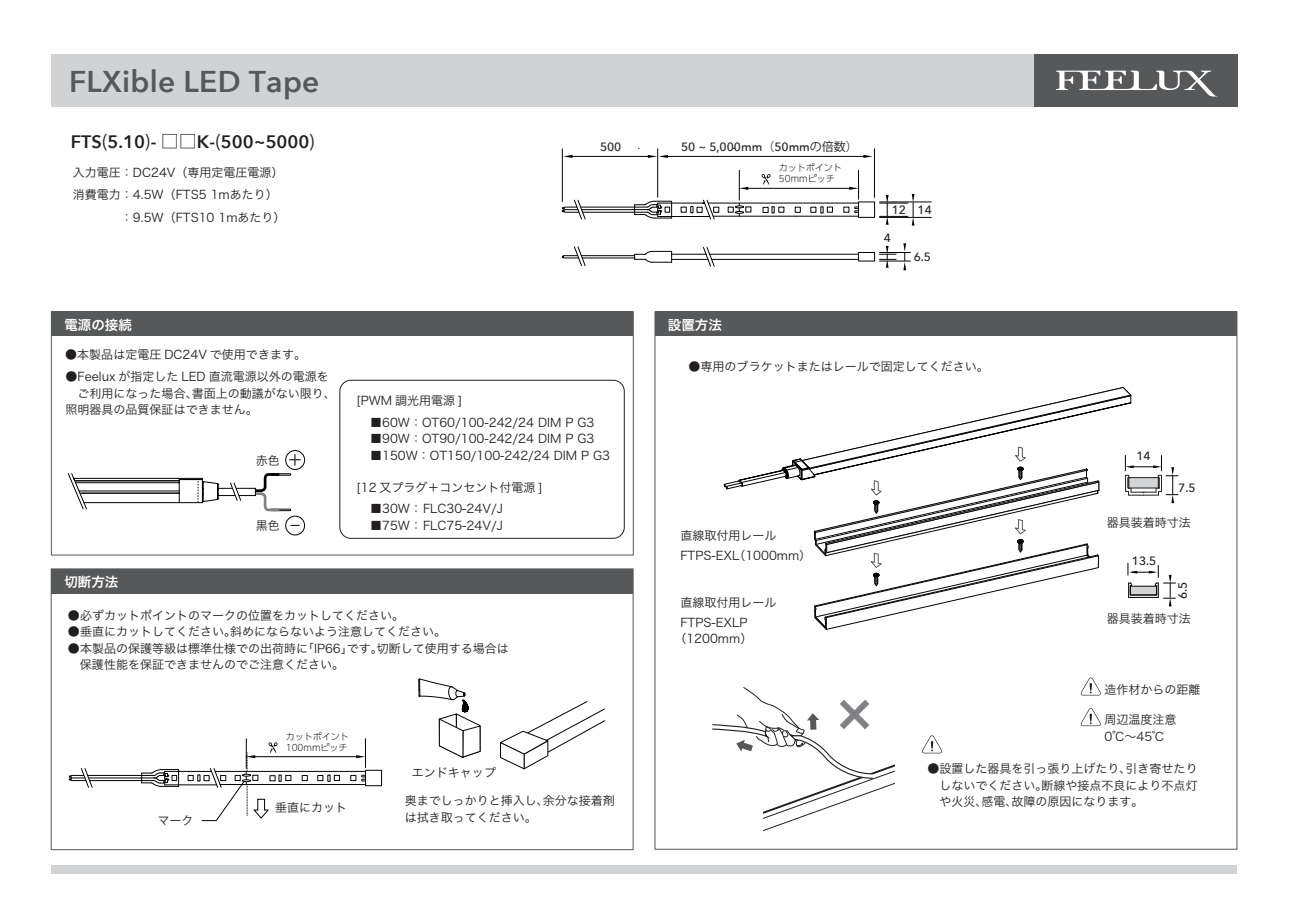
<style>
.page{position:relative;width:1289px;height:919px;background:#fff}
.page>*{position:absolute;margin:0;border:0;box-sizing:border-box;transform-origin:0 0}
.t1{font:600 30px "Avenir Next";letter-spacing:.01em;color:#57585a}
.t2{font:600 18px "Avenir Next";color:#231f20}
.t3{font:13.5px "Hira Kaku Pro W6";color:#fff}
.t4{font:12px/16.5px "Hira Kaku Pro W3";color:#231f20}
.t5{font:500 12px "Avenir Next";color:#231f20}
.t6{font:500 12px "Avenir Next";color:#211814}
.t7{font:300 9px/10.8px "UD Shin Go Pr 6 N";color:#231f20}
.s1{font-family:"Koz Go Pr 6 N";font-weight:400}
.s2{font-size:16.5px}
</style>
<div class="page">
<div style="left:1033px;top:54px;width:204px;height:53px;background:#57585a"></div>
<div style="left:52px;top:54px;width:981px;height:53px;background:#d1d2d4"></div>
<div style="left:52px;top:864px;width:1185px;height:9px;background:#d1d2d4"></div>
<svg style="left:1056px;top:71px;width:160px;height:25px"></svg>
<div style="left:52px;top:312px;width:581px;height:24px;background:#57585a"></div>
<div style="left:655px;top:312px;width:581px;height:24px;background:#57585a"></div>
<div style="left:52px;top:569px;width:581px;height:24px;background:#57585a"></div>
<div style="left:51px;top:568px;width:582px;height:282px;border:1px solid #57585a"></div>
<svg style="left:1080px;top:677px;width:20px;height:18px"></svg>
<svg style="left:1080px;top:708px;width:20px;height:18px"></svg>
<svg style="left:712px;top:687px;width:230px;height:145px"></svg>
<svg style="left:418px;top:678px;width:62px;height:80px"></svg>
<svg style="left:500px;top:701px;width:105px;height:68px"></svg>
<hr style="left:253px;top:756px;width:104px;height:1px;background:#030303">
<hr style="left:220px;top:784px;width:82px;height:1px;background:#030303">
<hr style="left:179px;top:771px;width:32px;height:1px;background:#030303">
<hr style="left:215px;top:771px;width:150px;height:1px;background:#030303">
<hr style="left:179px;top:784px;width:37px;height:1px;background:#030303">
<svg style="left:302px;top:738px;width:80px;height:48px"></svg>
<hr style="left:88px;top:775px;width:54px;height:1px;background:#030303">
<hr style="left:89px;top:777px;width:65px;height:1px;background:#030303">
<hr style="left:90px;top:780px;width:64px;height:1px;background:#030303">
<svg style="left:141px;top:769px;width:38px;height:18px"></svg>
<svg style="left:69px;top:768px;width:24px;height:19px"></svg>
<svg style="left:188px;top:738px;width:103px;height:82px"></svg>
<div style="left:51px;top:311px;width:582px;height:244px;border:1px solid #57585a"></div>
<svg style="left:68px;top:473px;width:151px;height:36px"></svg>
<div style="left:270px;top:473px;width:21px;height:2px;border:1px solid #030303"></div>
<div style="left:270px;top:509px;width:21px;height:2px;border:1px solid #030303"></div>
<hr style="left:218px;top:488px;width:37px;height:1px;background:#030303">
<hr style="left:218px;top:495px;width:37px;height:1px;background:#030303">
<svg style="left:253px;top:473px;width:29px;height:39px"></svg>
<svg style="left:230px;top:482px;width:11px;height:18px"></svg>
<div style="left:285px;top:450px;width:20px;height:19px;border:1px solid #030303;border-radius:50%"></div>
<div style="left:285px;top:516px;width:20px;height:19px;border:1px solid #030303;border-radius:50%"></div>
<div style="left:339px;top:380px;width:285px;height:158px;border:1px solid #231f20;border-radius:11px"></div>
<hr style="left:570px;top:156px;width:78px;height:1px;background:#030303">
<svg style="left:563px;top:155px;width:9px;height:3px"></svg>
<hr style="left:666px;top:156px;width:198px;height:1px;background:#030303">
<svg style="left:648px;top:155px;width:20px;height:3px"></svg>
<hr style="left:746px;top:188px;width:104px;height:1px;background:#030303">
<hr style="left:879px;top:202px;width:52px;height:1px;background:#030303">
<hr style="left:879px;top:217px;width:52px;height:1px;background:#030303">
<hr style="left:879px;top:252px;width:31px;height:1px;background:#030303">
<hr style="left:879px;top:261px;width:31px;height:1px;background:#030303">
<svg style="left:879px;top:246px;width:17px;height:22px"></svg>
<svg style="left:903px;top:243px;width:3px;height:27px"></svg>
<hr style="left:713px;top:216px;width:82px;height:1px;background:#030303">
<hr style="left:671px;top:203px;width:33px;height:1px;background:#030303">
<hr style="left:708px;top:203px;width:150px;height:1px;background:#030303">
<hr style="left:671px;top:216px;width:38px;height:1px;background:#030303">
<svg style="left:762px;top:206px;width:22px;height:7px"></svg>
<hr style="left:582px;top:258px;width:52px;height:1px;background:#030303">
<hr style="left:581px;top:255px;width:53px;height:1px;background:#030303">
<hr style="left:671px;top:259px;width:37px;height:1px;background:#030303">
<hr style="left:671px;top:254px;width:35px;height:1px;background:#030303">
<hr style="left:711px;top:259px;width:147px;height:1px;background:#030303">
<div style="left:858px;top:252px;width:16px;height:9px;border:1px solid #030303"></div>
<hr style="left:709px;top:254px;width:149px;height:1px;background:#030303">
<svg style="left:728px;top:170px;width:23px;height:46px"></svg>
<svg style="left:794px;top:170px;width:120px;height:55px"></svg>
<hr style="left:657px;top:148px;width:1px;height:50px;background:#030303">
<svg style="left:863px;top:155px;width:11px;height:7px"></svg>
<hr style="left:562px;top:148px;width:1px;height:54px;background:#030303">
<hr style="left:580px;top:207px;width:54px;height:1px;background:#030303">
<hr style="left:581px;top:209px;width:66px;height:1px;background:#030303">
<hr style="left:582px;top:212px;width:65px;height:1px;background:#030303">
<svg style="left:634px;top:201px;width:38px;height:18px"></svg>
<svg style="left:634px;top:251px;width:38px;height:12px"></svg>
<hr style="left:874px;top:148px;width:1px;height:50px;background:#030303">
<svg style="left:761px;top:174px;width:9px;height:11px"></svg>
<svg style="left:681px;top:200px;width:38px;height:19px"></svg>
<svg style="left:562px;top:200px;width:23px;height:19px"></svg>
<svg style="left:562px;top:246px;width:23px;height:20px"></svg>
<svg style="left:703px;top:247px;width:11px;height:20px"></svg>
<svg style="left:723px;top:387px;width:455px;height:243px"></svg>
<div style="left:1128px;top:477px;width:30px;height:11px;background:#d3d4d5;border:1px solid #231f20"></div>
<h1 class="t1" style="left:69px;top:55px;width:252px">FLXible LED Tape</h1>
<h2 class="t2" style="left:71px;top:126px;width:246px">FTS<span class="s1">(</span>5.10<span class="s1">)</span>- <span class="s1">□□</span>K-<span class="s1">(</span>500~5000<span class="s1">)</span></h2>
<p class="t4" style="left:73px;top:160px;width:214px;line-height:22.5px">入力電圧：DC24V（専用定電圧電源）消費電力：4.5W（FTS5 1mあたり）　　　　：9.5W（FTS10 1mあたり）</p>
<p class="t5" style="left:600px;top:137px;width:23px">500</p>
<p class="t5" style="left:681px;top:137px;width:178px">50 ~ 5,000mm<span class="s1">（</span>50mm<span class="s1">の倍数）</span></p>
<p class="t7" style="left:778px;top:162px;width:64px">カットポイント<br>50mmピッチ</p>
<p class="t3" style="left:64px;top:312px;width:69px">電源の接続</p>
<p class="t3" style="left:668px;top:312px;width:55px">設置方法</p>
<p class="t5" style="left:891px;top:200px;width:42px">12 14</p>
<p class="t5" style="left:913px;top:247px;width:19px">6.5</p>
<p class="t5" style="left:883px;top:227px;width:9px">4</p>
<p class="t4" style="left:65px;top:345px;width:242px">●本製品は定電圧 DC24V で使用できます。</p>
<p class="t4" style="left:66px;top:368px;width:272px">●Feelux が指定した LED 直流電源以外の電源を　ご利用になった場合、書面上の動議がない限り、照明器具の品質保証はできません。</p>
<p class="t4" style="left:256px;top:451px;width:49px">赤色<span class="s2">＋</span></p>
<p class="t4" style="left:256px;top:516px;width:46px">黒色 <span class="s2">-</span></p>
<p class="t4" style="left:356px;top:391px;width:107px">[PWM 調光用電源 ]</p>
<p class="t4" style="left:370px;top:413px;width:226px">■60W：OT60/100-242/24 DIM P G3</p>
<p class="t4" style="left:370px;top:429px;width:226px">■90W：OT90/100-242/24 DIM P G3</p>
<p class="t4" style="left:370px;top:446px;width:241px">■150W：OT150/100-242/24 DIM P G3</p>
<p class="t4" style="left:356px;top:478px;width:188px">[12 又プラグ＋コンセント付電源 ]</p>
<p class="t4" style="left:370px;top:499px;width:134px">■30W： FLC30-24V/J</p>
<p class="t4" style="left:370px;top:516px;width:134px">■75W： FLC75-24V/J</p>
<p class="t3" style="left:64px;top:569px;width:56px">切断方法</p>
<p class="t4" style="left:68px;top:606px;width:337px">●必ずカットポイントのマークの位置をカットしてください。</p>
<p class="t4" style="left:68px;top:622px;width:379px">●垂直にカットしてください。斜めにならないよう注意してください。</p>
<p class="t4" style="left:80px;top:639px;width:430px;text-indent:-12px">●本製品の保護等級は標準仕様での出荷時に「IP66」です。切断して使用する場合は保護性能を保証できませんのでご注意ください。</p>
<p class="t7" style="left:286px;top:730px;width:64px">カットポイント<br>100mmピッチ</p>
<p class="t4" style="left:688px;top:357px;width:302px">●専用のブラケットまたはレールで固定してください。</p>
<p class="t4" style="left:680px;top:525px;width:132px;line-height:19.8px">直線取付用レール<br>FTPS-EXL（1000mm）</p>
<p class="t4" style="left:680px;top:591px;width:97px;line-height:19.8px">直線取付用レール<br>FTPS-EXLP</p>
<p class="t4" style="left:674px;top:629px;width:79px">（1200mm）</p>
<p class="t5" style="left:1136px;top:445px;width:16px">14</p>
<p class="t5" style="left:1178px;top:477px;width:19px">7.5</p>
<p class="t4" style="left:1106px;top:513px;width:85px">器具装着時寸法</p>
<p class="t6" style="left:1131px;top:550px;width:26px">13.5</p>
<p class="t6" style="left:1172px;top:599px;width:19px;rotate:-90deg">6.5</p>
<p class="t4" style="left:1106px;top:609px;width:85px">器具装着時寸法</p>
<p class="t4" style="left:1104px;top:680px;width:97px">造作材からの距離</p>
<p class="t4" style="left:1104px;top:710px;width:73px">周辺温度注意<br>0℃～45℃</p>
<p class="t4" style="left:157px;top:811px;width:38px">マーク</p>
<p class="t4" style="left:275px;top:798px;width:73px">垂直にカット</p>
<p class="t4" style="left:412px;top:763px;width:85px">エンドキャップ</p>
<p class="t4" style="left:405px;top:791px;width:211px">奥までしっかりと挿入し、余分な接着剤は拭き取ってください。</p>
<p class="t4" style="left:927px;top:759px;width:271px;text-align:justify">●設置した器具を引っ張り上げたり、引き寄せたり　しないでください。断線や接点不良により不点灯　や火災、感電、故障の原因になります。</p>
</div>
